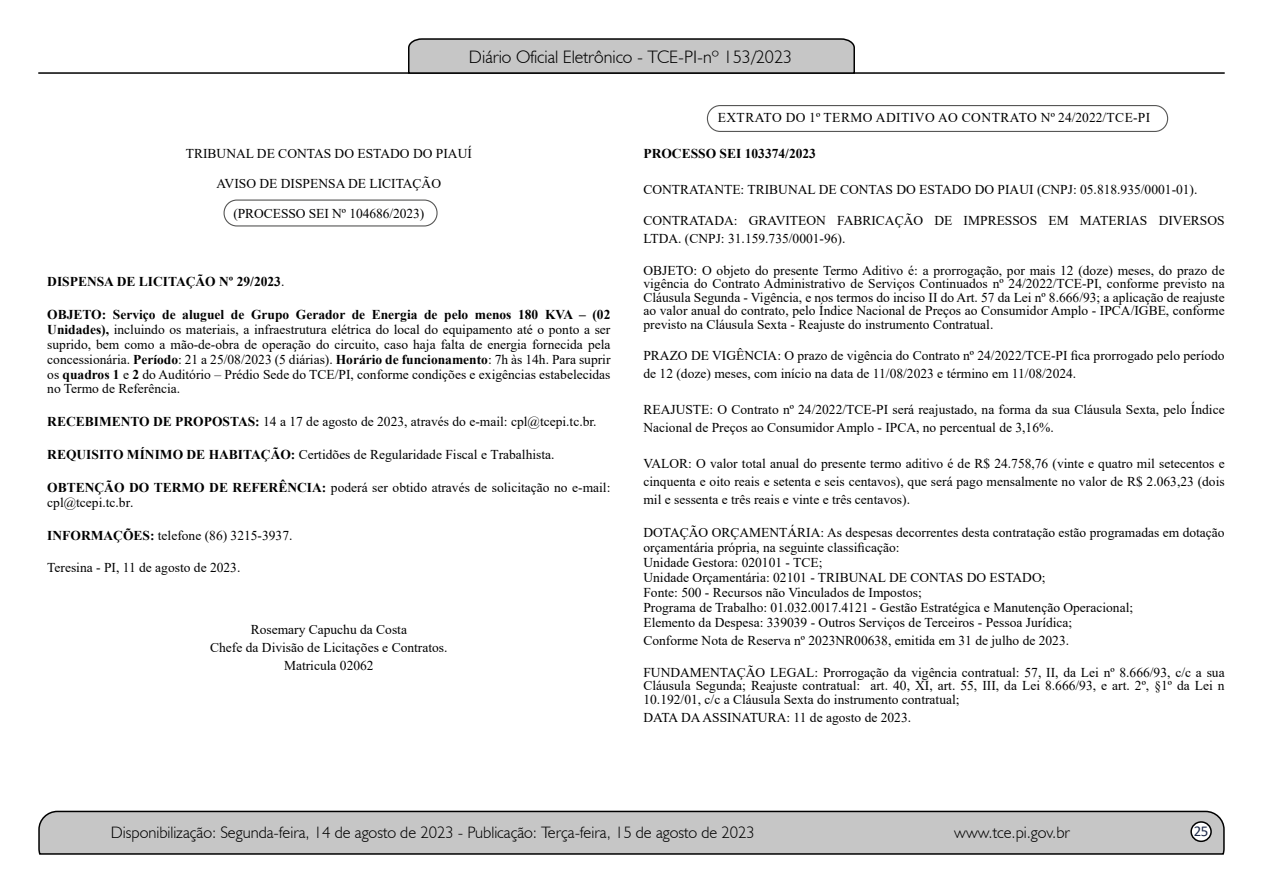
<style>
.page{position:relative;width:1263px;height:893px;background:#fff}
.page>*{position:absolute;margin:0;border:0;box-sizing:border-box;transform-origin:0 0}
.t1{font:300 18px "Humanist 521 BT";color:#000}
.t2{font:300 16.5px "Humanist 521 BT";color:#000}
.t3{font:15px "Calibri";color:#212d4c}
.t4{font:13.5px/18px "Times New Roman";color:#000}
.t5{font:700 13.5px "Times New Roman";color:#000}
.t6{font:13.5px "Times New Roman";letter-spacing:.035em;color:#000}
.s1{font-weight:400}
.s2{font-weight:700}
</style>
<div class="page">
<svg style="left:38px;top:810px;width:1187px;height:45px;background:#b9b9b9"></svg>
<div style="left:1191px;top:822px;width:20px;height:19px;background:#fff;border-radius:50%"></div>
<div style="left:1190px;top:821px;width:22px;height:21px;border:2px solid #000;border-radius:50%"></div>
<hr style="left:38px;top:72px;width:1187px;height:2px;background:#000">
<svg style="left:407px;top:38px;width:449px;height:36px;background:#b4b4b4"></svg>
<div style="left:707px;top:105px;width:461px;height:27px;border:1px solid #575756;border-radius:13px"></div>
<div style="left:223px;top:200px;width:215px;height:27px;border:1px solid #575756;border-radius:13px"></div>
<h1 class="t1" style="left:469px;top:46px;width:325px">Diário Oficial Eletrônico - TCE-PI-nº 153/2023</h1>
<p class="t4" style="left:186px;top:144px;width:288px">TRIBUNAL DE CONTAS DO ESTADO DO PIAUÍ</p>
<p class="t4" style="left:217px;top:174px;width:226px">AVISO DE DISPENSA DE LICITAÇÃO</p>
<p class="t4" style="left:233px;top:204px;width:192px">(PROCESSO SEI Nº 104686/2023)</p>
<p class="t5" style="left:47px;top:272px;width:239px">DISPENSA DE LICITAÇÃO Nº 29/2023<span class="s1">.</span></p>
<p class="t4" style="left:47px;top:307px;width:565px;line-height:14.9px;text-align:justify"><span class="s2">OBJETO: Serviço de aluguel de Grupo Gerador de Energia de pelo menos 180 KVA – (02<br>Unidades),</span> incluindo os materiais, a infraestrutura elétrica do local do equipamento até o ponto a ser suprido, bem como a mão-de-obra de operação do circuito, caso haja falta de energia fornecida pela concessionária. <span class="s2">Período</span>: 21 a 25/08/2023 (5 diárias). <span class="s2">Horário de funcionamento</span>: 7h às 14h. Para suprir os <span class="s2">quadros 1</span> e <span class="s2">2</span> do Auditório – Prédio Sede do TCE/PI, conforme condições e exigências estabelecidas no Termo de Referência.</p>
<p class="t4" style="left:47px;top:412px;width:551px"><span class="s2">RECEBIMENTO DE PROPOSTAS:</span> 14 a 17 de agosto de 2023, através do e-mail: cpl@tcepi.tc.br.</p>
<p class="t4" style="left:47px;top:445px;width:509px"><span class="s2">REQUISITO MÍNIMO DE HABITAÇÃO:</span> Certidões de Regularidade Fiscal e Trabalhista.</p>
<p class="t4" style="left:47px;top:480px;width:565px;line-height:14.9px"><span class="s2">OBTENÇÃO DO TERMO DE REFERÊNCIA:</span> poderá ser obtido através de solicitação no e-mail: cpl@tcepi.tc.br.</p>
<p class="t4" style="left:47px;top:526px;width:247px"><span class="s2">INFORMAÇÕES:</span> telefone (86) 3215-3937.</p>
<p class="t4" style="left:47px;top:558px;width:195px">Teresina - PI, 11 de agosto de 2023.</p>
<p class="t4" style="left:210px;top:620px;width:239px;text-align:center">Rosemary Capuchu da Costa<br>Chefe da Divisão de Licitações e Contratos.<br>Matricula 02062</p>
<p class="t6" style="left:718px;top:108px;width:434px">EXTRATO DO 1º TERMO ADITIVO AO CONTRATO Nº 24/2022/TCE-PI</p>
<p class="t5" style="left:643px;top:144px;width:174px">PROCESSO SEI 103374/2023</p>
<p class="t4" style="left:643px;top:180px;width:555px">CONTRATANTE: TRIBUNAL DE CONTAS DO ESTADO DO PIAUI (CNPJ: 05.818.935/0001-01).</p>
<p class="t4" style="left:643px;top:211px;width:583px">CONTRATADA: GRAVITEON FABRICAÇÃO DE IMPRESSOS EM MATERIAS DIVERSOS<br>LTDA. (CNPJ: 31.159.735/0001-96).</p>
<p class="t4" style="left:643px;top:263px;width:583px;line-height:13.5px;text-align:justify">OBJETO: O objeto do presente Termo Aditivo é: a prorrogação, por mais 12 (doze) meses, do prazo de vigência do Contrato Administrativo de Serviços Continuados nº 24/2022/TCE-PI, conforme previsto na Cláusula Segunda - Vigência, e nos termos do inciso II do Art. 57 da Lei nº 8.666/93; a aplicação de reajuste ao valor anual do contrato, pelo Índice Nacional de Preços ao Consumidor Amplo - IPCA/IGBE, conforme previsto na Cláusula Sexta - Reajuste do instrumento Contratual.</p>
<p class="t4" style="left:643px;top:346px;width:583px">PRAZO DE VIGÊNCIA: O prazo de vigência do Contrato nº 24/2022/TCE-PI fica prorrogado pelo período de 12 (doze) meses, com início na data de 11/08/2023 e término em 11/08/2024.</p>
<p class="t4" style="left:643px;top:400px;width:583px">REAJUSTE: O Contrato nº 24/2022/TCE-PI será reajustado, na forma da sua Cláusula Sexta, pelo Índice<br>Nacional de Preços ao Consumidor Amplo - IPCA, no percentual de 3,16%.</p>
<p class="t4" style="left:643px;top:454px;width:583px;text-align:justify">VALOR: O valor total anual do presente termo aditivo é de R$ 24.758,76 (vinte e quatro mil setecentos e cinquenta e oito reais e setenta e seis centavos), que será pago mensalmente no valor de R$ 2.063,23 (dois mil e sessenta e três reais e vinte e três centavos).</p>
<p class="t4" style="left:643px;top:525px;width:583px;line-height:15px">DOTAÇÃO ORÇAMENTÁRIA: As despesas decorrentes desta contratação estão programadas em dotação orçamentária própria, na seguinte classificação:<br>Unidade Gestora: 020101 - TCE;<br>Unidade Orçamentária: 02101 - TRIBUNAL DE CONTAS DO ESTADO;<br>Fonte: 500 - Recursos não Vinculados de Impostos;<br>Programa de Trabalho: 01.032.0017.4121 - Gestão Estratégica e Manutenção Operacional;<br>Elemento da Despesa: 339039 - Outros Serviços de Terceiros - Pessoa Jurídica;</p>
<p class="t4" style="left:643px;top:631px;width:427px">Conforme Nota de Reserva nº 2023NR00638, emitida em 31 de julho de 2023.</p>
<p class="t4" style="left:643px;top:665px;width:583px;line-height:13.5px;text-align:justify">FUNDAMENTAÇÃO LEGAL: Prorrogação da vigência contratual: 57, II, da Lei nº 8.666/93, c/c a sua Cláusula Segunda; Reajuste contratual: art. 40, XI, art. 55, III, da Lei 8.666/93, e art. 2º, §1º da Lei n 10.192/01, c/c a Cláusula Sexta do instrumento contratual;</p>
<p class="t4" style="left:643px;top:708px;width:269px">DATA DA ASSINATURA: 11 de agosto de 2023.</p>
<p class="t2" style="left:111px;top:822px;width:645px">Disponibilização: Segunda-feira, 14 de agosto de 2023 - Publicação: Terça-feira, 15 de agosto de 2023</p>
<p class="t2" style="left:954px;top:822px;width:117px">www.tce.pi.gov.br</p>
<p class="t3" style="left:1194px;top:821px;width:16px">25</p>
</div>
